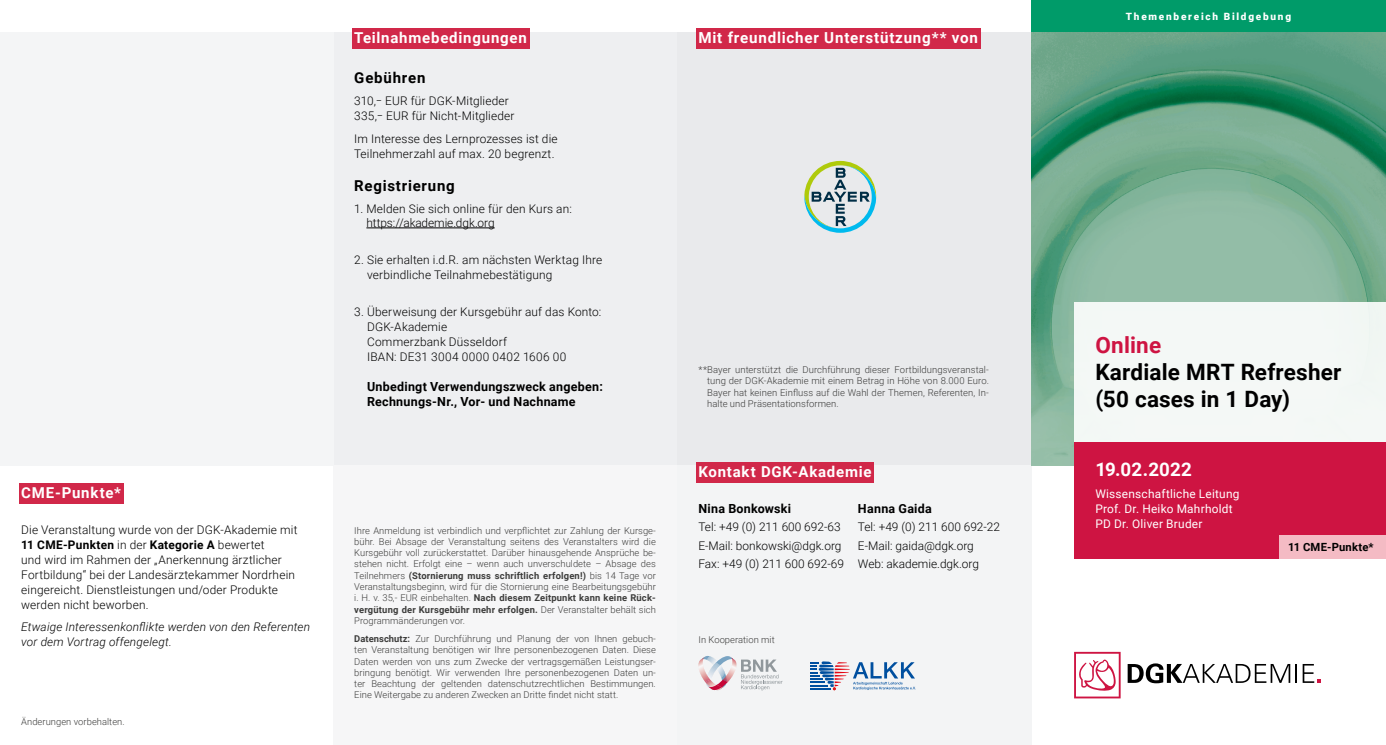
<style>
.page{position:relative;width:1386px;height:745px;background:#fff}
.page>*{position:absolute;margin:0;border:0;box-sizing:border-box;transform-origin:0 0}
.t1{font:700 22.5px/27px "Roboto";letter-spacing:.005em;color:#000}
.t2{font:700 22.5px "Roboto";letter-spacing:.01em;color:#ce1442}
.t3{font:700 18.75px "Roboto";letter-spacing:.01em;color:#fff}
.t4{font:700 15.12px "Roboto";letter-spacing:.055em;color:#fff}
.t5{font:700 15px "Roboto";letter-spacing:.05em;color:#fff}
.t6{font:700 15px "Roboto";letter-spacing:.055em;color:#000}
.t7{font:700 12.5px/15px "Roboto";letter-spacing:.02em;color:#000}
.t8{font:300 11.88px/15px "Roboto";letter-spacing:.015em;color:#000}
.t9{font:italic 300 11.88px/15px "Roboto";letter-spacing:.015em;color:#000}
.t10{font:11.88px/15px "Roboto";letter-spacing:.02em;color:#fff}
.t11{font:700 11.25px "Roboto";letter-spacing:.015em;color:#000}
.t12{font:900 10px "Roboto";letter-spacing:.175em;color:#fff}
.t13{font:300 9.5px/11.4px "Roboto";letter-spacing:.005em;color:#3c3c3b;text-align:justify}
.t14{font:300 9.38px/11.2px "Roboto";letter-spacing:.005em;color:#3c3c3b;text-align:justify}
.s1{font-weight:700}
</style>
<div class="page">
<div style="left:333px;top:32px;width:344px;height:712px;background:#eeeff1"></div>
<div style="left:677px;top:32px;width:354px;height:712px;background:#e9eaec"></div>
<div style="left:0;top:465px;width:1031px;height:279px;background:#f6f6f7"></div>
<img style="left:1031px;top:32px;width:354px;height:433px">
<div style="left:0;top:32px;width:333px;height:433px;background:#f4f5f6"></div>
<div style="left:352px;top:28px;width:177px;height:21px;background:#d12849"></div>
<hr style="left:366px;top:227px;width:128px;height:1px;background:#000">
<svg style="left:1074px;top:651px;width:46px;height:47px"></svg>
<svg style="left:1127px;top:663px;width:193px;height:19px"></svg>
<svg style="left:698px;top:655px;width:84px;height:36px"></svg>
<svg style="left:810px;top:661px;width:105px;height:28px"></svg>
<div style="left:696px;top:462px;width:178px;height:20px;background:#d12849"></div>
<div style="left:1074px;top:302px;width:311px;height:163px;background:#f4f8f6"></div>
<div style="left:1074px;top:442px;width:311px;height:116px;background:#ce1442"></div>
<div style="left:1031px;top:0;width:354px;height:32px;background:#009b69"></div>
<div style="left:696px;top:28px;width:284px;height:21px;background:#d12849"></div>
<svg style="left:804px;top:161px;width:72px;height:72px"></svg>
<div style="left:19px;top:483px;width:105px;height:20px;background:#d12849"></div>
<div style="left:1279px;top:535px;width:106px;height:23px;background:#f4bbc4"></div>
<h3 class="t5" style="left:21px;top:482px;width:101px">CME-Punkte*</h3>
<p class="t8" style="left:21px;top:521px;width:278px">Die Veranstaltung wurde von der DGK-Akademie mit <span class="s1">11 CME-Punkten</span> in der <span class="s1">Kategorie A</span> bewertet<br>und wird im Rahmen der „Anerkennung ärztlicher Fortbildung“ bei der Landesärztekammer Nordrhein eingereicht. Dienstleistungen und/oder Produkte werden nicht beworben.</p>
<p class="t9" style="left:21px;top:618px;width:290px">Etwaige Interessenkonflikte werden von den Referenten vor dem Vortrag offengelegt.</p>
<p class="t14" style="left:21px;top:715px;width:105px">Änderungen vorbehalten.</p>
<h3 class="t5" style="left:354px;top:27px;width:174px">Teilnahmebedingungen</h3>
<h3 class="t6" style="left:354px;top:67px;width:73px">Gebühren</h3>
<p class="t8" style="left:354px;top:93px;width:162px">310,– EUR für DGK-Mitglieder<br>335,– EUR für Nicht-Mitglieder</p>
<p class="t8" style="left:354px;top:130px;width:205px">Im Interesse des Lernprozesses ist die<br>Teilnehmerzahl auf max. 20 begrenzt.</p>
<h3 class="t6" style="left:354px;top:175px;width:102px">Registrierung</h3>
<p class="t8" style="left:366px;top:201px;width:207px;line-height:14.2px;text-indent:-12px">1. Melden Sie sich online für den Kurs an: https://akademie.dgk.org</p>
<p class="t8" style="left:367px;top:252px;width:236px;text-indent:-13px">2. Sie erhalten i.d.R. am nächsten Werktag Ihre verbindliche Teilnahmebestätigung</p>
<p class="t8" style="left:367px;top:304px;width:236px;text-indent:-13px">3. Überweisung der Kursgebühr auf das Konto:<br>DGK-Akademie<br>Commerzbank Düsseldorf<br>IBAN: DE31 3004 0000 0402 1606 00</p>
<h3 class="t7" style="left:367px;top:379px;width:237px">Unbedingt Verwendungszweck angeben:<br>Rechnungs-Nr., Vor- und Nachname</h3>
<p class="t14" style="left:354px;top:524px;width:303px">Ihre Anmeldung ist verbindlich und verpflichtet zur Zahlung der Kursge&shy;bühr. Bei Absage der Veranstaltung seitens des Veranstalters wird die Kursgebühr voll zurückerstattet. Darüber hinausgehende Ansprüche be&shy;stehen nicht. Erfolgt eine – wenn auch unverschuldete – Absage des Teilnehmers <span class="s1">(Stornierung muss schriftlich erfolgen!)</span> bis 14 Tage vor Veranstaltungsbeginn, wird für die Stornierung eine Bearbeitungsgebühr i. H. v. 35,- EUR einbehalten. <span class="s1">Nach diesem Zeitpunkt kann keine Rück&shy;vergütung der Kursgebühr mehr erfolgen.</span> Der Veranstalter behält sich Programmänderungen vor.</p>
<p class="t14" style="left:354px;top:632px;width:303px"><span class="s1">Datenschutz:</span> Zur Durchführung und Planung der von Ihnen gebuch&shy;ten Veranstaltung benötigen wir Ihre personenbezogenen Daten. Diese Daten werden von uns zum Zwecke der vertragsgemäßen Leistungser&shy;bringung benötigt. Wir verwenden Ihre personenbezogenen Daten un&shy;ter Beachtung der geltenden datenschutzrechtlichen Bestimmungen.<br>Eine Weitergabe zu anderen Zwecken an Dritte findet nicht statt.</p>
<h3 class="t4" style="left:698px;top:27px;width:281px">Mit freundlicher Unterstützung** von</h3>
<p class="t13" style="left:707px;top:363px;width:283px;text-indent:-9px">**Bayer unterstützt die Durchführung dieser Fortbildungsveranstal&shy;tung der DGK-Akademie mit einem Betrag in Höhe von 8.000 Euro.<br>Bayer hat keinen Einfluss auf die Wahl der Themen, Referenten, In&shy;halte und Präsentationsformen.</p>
<h3 class="t5" style="left:698px;top:460px;width:174px">Kontakt DGK-Akademie</h3>
<h3 class="t7" style="left:698px;top:500px;width:94px">Nina Bonkowski</h3>
<h3 class="t7" style="left:858px;top:500px;width:75px">Hanna Gaida</h3>
<p class="t8" style="left:698px;top:519px;width:144px">Tel: +49 (0) 211 600 692-63</p>
<p class="t8" style="left:858px;top:519px;width:144px">Tel: +49 (0) 211 600 692-22</p>
<p class="t8" style="left:698px;top:537px;width:144px">E-Mail: bonkowski@dgk.org</p>
<p class="t8" style="left:698px;top:535px;width:282px;line-height:18.5px;text-indent:159px">E-Mail: gaida@dgk.org<br>Fax: +49 (0) 211 600 692-69 Web: akademie.dgk.org</p>
<p class="t14" style="left:698px;top:633px;width:78px">In Kooperation mit</p>
<p class="t12" style="left:1125px;top:9px;width:167px">Themenbereich Bildgebung</p>
<h1 class="t2" style="left:1095px;top:329px;width:67px">Online</h1>
<h1 class="t1" style="left:1095px;top:358px;width:248px">Kardiale MRT Refresher (50 cases in 1 Day)</h1>
<h2 class="t3" style="left:1095px;top:456px;width:98px">19.02.2022</h2>
<p class="t10" style="left:1095px;top:486px;width:146px">Wissenschaftliche Leitung<br>Prof. Dr. Heiko Mahrholdt<br>PD Dr. Oliver Bruder</p>
<p class="t11" style="left:1288px;top:539px;width:87px">11 CME-Punkte*</p>
</div>
